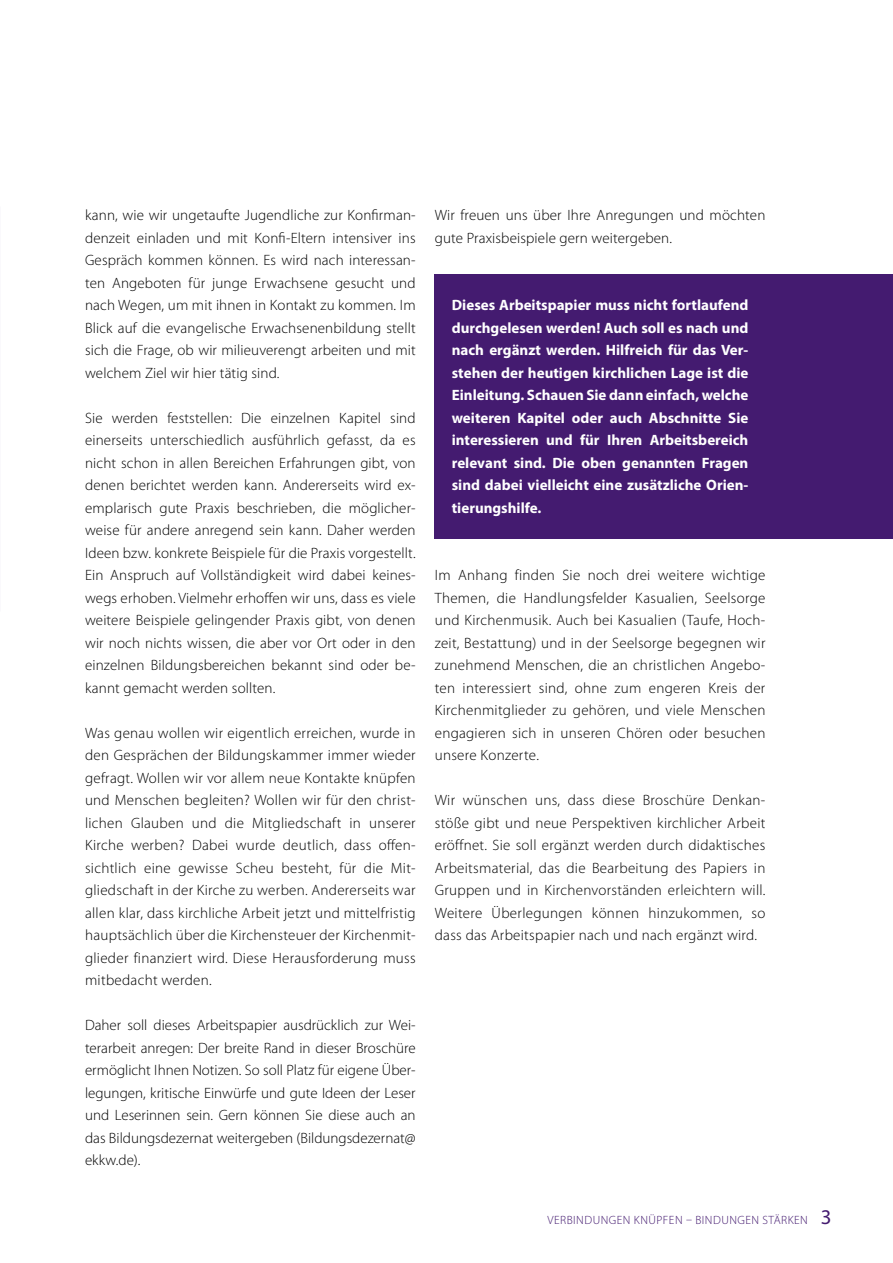
<style>
.page{position:relative;width:893px;height:1263px;background:#fff}
.page>*{position:absolute;margin:0;border:0;box-sizing:border-box;transform-origin:0 0}
.t1{font:300 15px/22.5px "Myriad Pro";letter-spacing:.01em;color:#000;text-align:justify}
.t2{font:700 15px/22.5px "Myriad Pro";color:#fff;text-align:justify}
.t3{font:300 12px "Myriad Pro";letter-spacing:.04em;color:#441b70}
.s1{font-weight:400;font-size:21px}
</style>
<div class="page">
<div style="left:435px;top:274px;width:458px;height:265px;background:#441b70"></div>
<p class="t1" style="left:85px;top:204px;width:332px">kann, wie wir ungetaufte Jugendliche zur Konfirman&shy;denzeit einladen und mit Konfi-Eltern intensiver ins Gespräch kommen können. Es wird nach interessan&shy;ten Angeboten für junge Erwachsene gesucht und nach Wegen, um mit ihnen in Kontakt zu kommen. Im Blick auf die evangelische Erwachsenenbildung stellt sich die Frage, ob wir milieuverengt arbeiten und mit welchem Ziel wir hier tätig sind.</p>
<p class="t1" style="left:85px;top:406px;width:332px">Sie werden feststellen: Die einzelnen Kapitel sind einerseits unterschiedlich ausführlich gefasst, da es nicht schon in allen Bereichen Erfahrungen gibt, von denen berichtet werden kann. Andererseits wird ex&shy;emplarisch gute Praxis beschrieben, die möglicher&shy;weise für andere anregend sein kann. Daher werden Ideen bzw. konkrete Beispiele für die Praxis vorgestellt.<br>Ein Anspruch auf Vollständigkeit wird dabei keines&shy;wegs erhoben. Vielmehr erhoffen wir uns, dass es viele weitere Beispiele gelingender Praxis gibt, von denen wir noch nichts wissen, die aber vor Ort oder in den einzelnen Bildungsbereichen bekannt sind oder be&shy;kannt gemacht werden sollten.</p>
<p class="t1" style="left:85px;top:721px;width:332px">Was genau wollen wir eigentlich erreichen, wurde in den Gesprächen der Bildungskammer immer wieder gefragt. Wollen wir vor allem neue Kontakte knüpfen und Menschen begleiten? Wollen wir für den christ&shy;lichen Glauben und die Mitgliedschaft in unserer Kirche werben? Dabei wurde deutlich, dass offen&shy;sichtlich eine gewisse Scheu besteht, für die Mit&shy;gliedschaft in der Kirche zu werben. Andererseits war allen klar, dass kirchliche Arbeit jetzt und mittelfristig hauptsächlich über die Kirchensteuer der Kirchenmit&shy;glieder finanziert wird. Diese Herausforderung muss mitbedacht werden.</p>
<p class="t1" style="left:85px;top:1014px;width:332px">Daher soll dieses Arbeitspapier ausdrücklich zur Wei&shy;terarbeit anregen: Der breite Rand in dieser Broschüre ermöglicht Ihnen Notizen. So soll Platz für eigene Über&shy;legungen, kritische Einwürfe und gute Ideen der Leser und Leserinnen sein. Gern können Sie diese auch an das Bildungsdezernat weitergeben (Bildungsdezernat@ ekkw.de).</p>
<p class="t1" style="left:435px;top:204px;width:332px">Wir freuen uns über Ihre Anregungen und möchten gute Praxisbeispiele gern weitergeben.</p>
<p class="t2" style="left:452px;top:293px;width:298px">Dieses Arbeitspapier muss nicht fortlaufend durchgelesen werden! Auch soll es nach und nach ergänzt werden. Hilfreich für das Ver&shy;stehen der heutigen kirchlichen Lage ist die Einleitung. Schauen Sie dann einfach, welche weiteren Kapitel oder auch Abschnitte Sie interessieren und für Ihren Arbeitsbereich relevant sind. Die oben genannten Fragen sind dabei vielleicht eine zusätzliche Orien&shy;tierungshilfe.</p>
<p class="t1" style="left:435px;top:564px;width:332px">Im Anhang finden Sie noch drei weitere wichtige Themen, die Handlungsfelder Kasualien, Seelsorge und Kirchenmusik. Auch bei Kasualien (Taufe, Hoch&shy;zeit, Bestattung) und in der Seelsorge begegnen wir zunehmend Menschen, die an christlichen Angebo&shy;ten interessiert sind, ohne zum engeren Kreis der Kirchenmitglieder zu gehören, und viele Menschen engagieren sich in unseren Chören oder besuchen unsere Konzerte.</p>
<p class="t1" style="left:435px;top:789px;width:332px">Wir wünschen uns, dass diese Broschüre Denkan&shy;stöße gibt und neue Perspektiven kirchlicher Arbeit eröffnet. Sie soll ergänzt werden durch didaktisches Arbeitsmaterial, das die Bearbeitung des Papiers in Gruppen und in Kirchenvorständen erleichtern will.<br>Weitere Überlegungen können hinzukommen, so dass das Arbeitspapier nach und nach ergänzt wird.</p>
<p class="t3" style="left:548px;top:1212px;width:285px">VERBINDUNGEN KNÜPFEN – BINDUNGEN STÄRKEN <span class="s1">3</span></p>
</div>
